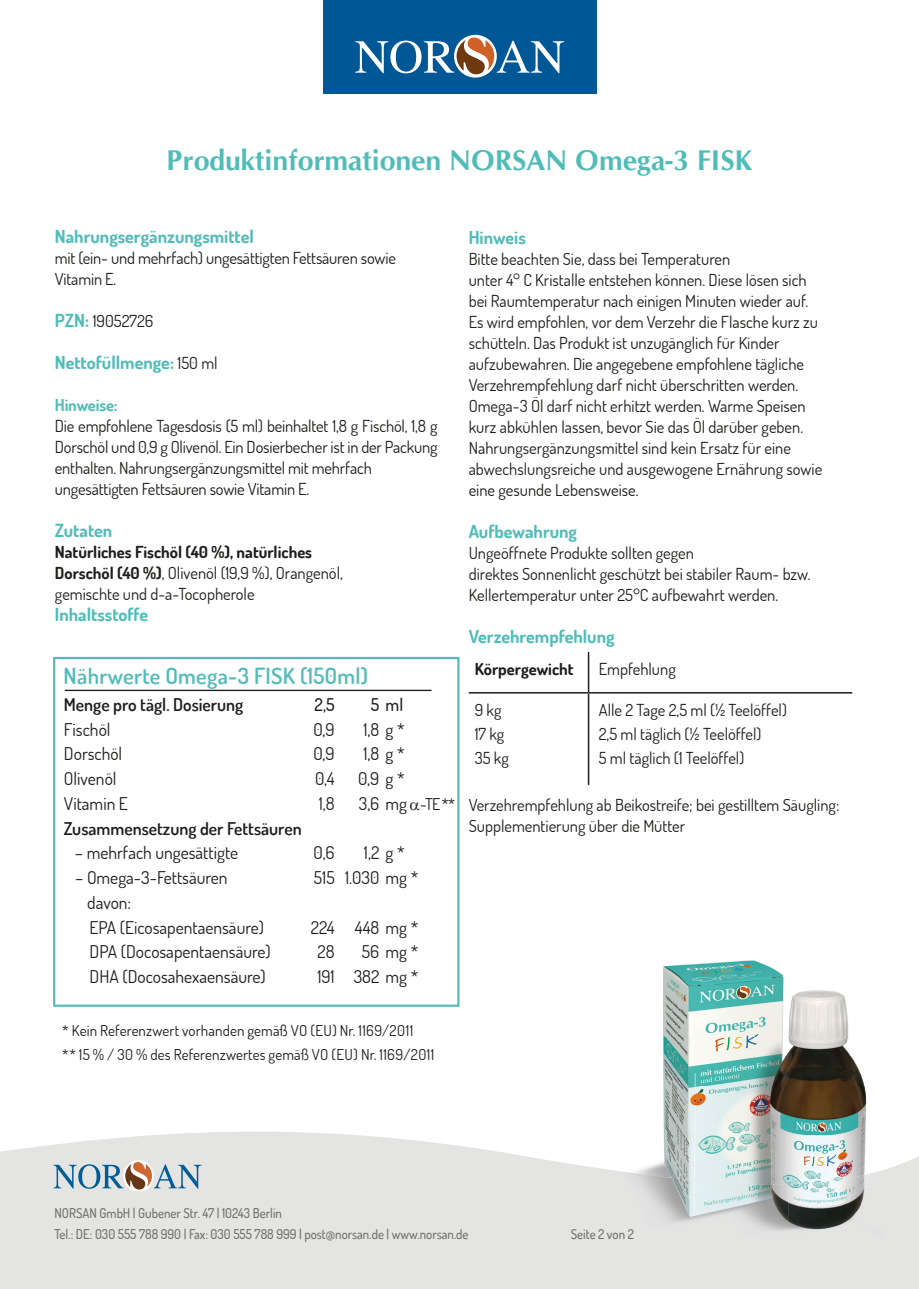
<style>
.page{position:relative;width:919px;height:1289px;background:#fff}
.page>*{position:absolute;margin:0;border:0;box-sizing:border-box;transform-origin:0 0}
.t1{font:700 28.5px "CG Omega";color:#50bcb8}
.t2{font:600 22.35px "Dosis";letter-spacing:.015em;color:#52bcba}
.t3{font:700 18px "Dosis";color:#50bcb8}
.t4{font:17.55px/24.8px "Dosis";color:#1d1d1b}
.t5{font:600 17.55px "Dosis";color:#1d1d1b}
.t6{font:500 17.55px "Dosis";color:#1d1d1b}
.t7{font:16.5px/21px "Dosis";color:#1d1d1b}
.t8{font:700 16.5px "Dosis";color:#1d1d1b}
.t9{font:700 16.5px "Dosis";letter-spacing:-.01em;color:#50bcb8}
.t10{font:15px/24px "Dosis";letter-spacing:.005em;color:#1d1d1b}
.t11{font:500 13.5px/21px "Dosis";color:#70706f;scale:.95 1}
.s1{font-weight:700;font-size:18px;color:#50bcb8}
.s2{font-weight:400;font-size:16.5px;color:#1d1d1b}
.s3{font-weight:700}
.s4{font-size:16.2px}
</style>
<div class="page">
<svg style="left:0;top:1131px;width:918px;height:157px;background:#e5e5e5"></svg>
<svg style="left:53px;top:1159px;width:148px;height:31px;background:#b4bec4"></svg>
<div style="left:323px;top:0;width:273px;height:94px;background:#005795"></div>
<svg style="left:454px;top:35px;width:42px;height:43px"></svg>
<svg style="left:355px;top:38px;width:209px;height:36px"></svg>
<img style="left:597px;top:960px;width:286px;height:219px">
<img style="left:597px;top:1167px;width:95px;height:75px">
<img style="left:692px;top:1179px;width:96px;height:63px">
<img style="left:788px;top:1169px;width:95px;height:73px">
<hr style="left:587px;top:652px;width:2px;height:40px;background:#1d1d1b">
<hr style="left:468px;top:692px;width:120px;height:1px;background:#1d1d1b">
<hr style="left:588px;top:692px;width:264px;height:1px;background:#1d1d1b">
<hr style="left:587px;top:693px;width:2px;height:92px;background:#1d1d1b">
<div style="left:53px;top:657px;width:406px;height:349px;border:2px solid #52bcba"></div>
<hr style="left:65px;top:689px;width:366px;height:2px;background:#1d1d1b">
<h1 class="t1" style="left:166px;top:142px;width:587px">Produktinformationen NORSAN Omega-3 FISK</h1>
<p class="t3" style="left:55px;top:225px;width:200px">Nahrungsergänzungsmittel</p>
<p class="t7" style="left:55px;top:247px;width:342px">mit (ein- und mehrfach) ungesättigten Fettsäuren sowie<br>Vitamin E.</p>
<p class="t7" style="left:55px;top:310px;width:100px"><span class="s1">PZN:</span> 19052726</p>
<p class="t3" style="left:55px;top:351px;width:164px">Nettofüllmenge: <span class="s2">150 ml</span></p>
<p class="t9" style="left:55px;top:394px;width:64px">Hinweise:</p>
<p class="t7" style="left:55px;top:415px;width:384px">Die empfohlene Tagesdosis (5 ml) beinhaltet 1,8 g Fischöl, 1,8 g Dorschöl und 0,9 g Olivenöl. Ein Dosierbecher ist in der Packung enthalten. Nahrungsergänzungsmittel mit mehrfach ungesättigten Fettsäuren sowie Vitamin E.</p>
<p class="t3" style="left:55px;top:519px;width:59px">Zutaten</p>
<p class="t7" style="left:55px;top:541px;width:289px"><span class="s3">Natürliches Fischöl (40 %), natürliches<br>Dorschöl (40 %)</span>, Olivenöl (19,9 %), Orangenöl, gemischte und d-a-Tocopherole</p>
<p class="t3" style="left:55px;top:603px;width:95px">Inhaltsstoffe</p>
<h2 class="t2" style="left:64px;top:661px;width:306px">Nährwerte Omega-3 FISK (150ml)</h2>
<p class="t5" style="left:64px;top:693px;width:181px">Menge pro tägl. Dosierung</p>
<p class="t6" style="left:314px;top:693px;width:22px">2,5</p>
<p class="t6" style="left:371px;top:693px;width:34px">5 ml</p>
<p class="t4" style="left:64px;top:716px;width:48px">Fischöl</p>
<p class="t4" style="left:313px;top:716px;width:23px">0,9</p>
<p class="t4" style="left:363px;top:716px;width:43px">1,8 g *</p>
<p class="t4" style="left:64px;top:741px;width:60px">Dorschöl</p>
<p class="t4" style="left:313px;top:741px;width:23px">0,9</p>
<p class="t4" style="left:363px;top:741px;width:43px">1,8 g *</p>
<p class="t4" style="left:64px;top:765px;width:54px">Olivenöl</p>
<p class="t4" style="left:315px;top:765px;width:21px">0,4</p>
<p class="t4" style="left:358px;top:765px;width:48px">0,9 g *</p>
<p class="t4" style="left:64px;top:790px;width:65px">Vitamin E</p>
<p class="t4" style="left:319px;top:790px;width:17px">1,8</p>
<p class="t4" style="left:359px;top:790px;width:98px">3,6 mg <span class="s4">-TE **</span></p>
<p class="t5" style="left:64px;top:816px;width:239px">Zusammensetzung der Fettsäuren</p>
<p class="t4" style="left:75px;top:840px;width:165px">– mehrfach ungesättigte</p>
<p class="t4" style="left:313px;top:840px;width:23px">0,6</p>
<p class="t4" style="left:364px;top:840px;width:42px">1,2 g *</p>
<p class="t4" style="left:75px;top:864px;width:154px">– Omega-3-Fettsäuren</p>
<p class="t4" style="left:314px;top:864px;width:106px">515 1.030 mg *</p>
<p class="t4" style="left:87px;top:889px;width:178px">davon:<br>EPA (Eicosapentaensäure)</p>
<p class="t4" style="left:311px;top:914px;width:109px">224 448 mg *</p>
<p class="t4" style="left:89px;top:939px;width:183px">DPA (Docosapentaensäure)</p>
<p class="t4" style="left:317px;top:939px;width:19px">28</p>
<p class="t4" style="left:362px;top:939px;width:58px">56 mg *</p>
<p class="t4" style="left:89px;top:963px;width:178px">DHA (Docosahexaensäure)</p>
<p class="t4" style="left:317px;top:963px;width:102px">191 382 mg *</p>
<p class="t3" style="left:468px;top:226px;width:59px">Hinweis</p>
<p class="t7" style="left:468px;top:248px;width:355px">Bitte beachten Sie, dass bei Temperaturen<br>unter 4° C Kristalle entstehen können. Diese lösen sich bei Raumtemperatur nach einigen Minuten wieder auf.<br>Es wird empfohlen, vor dem Verzehr die Flasche kurz zu schütteln. Das Produkt ist unzugänglich für Kinder aufzubewahren. Die angegebene empfohlene tägliche Verzehrempfehlung darf nicht überschritten werden.<br>Omega-3 Öl darf nicht erhitzt werden. Warme Speisen kurz abkühlen lassen, bevor Sie das Öl darüber geben.<br>Nahrungsergänzungsmittel sind kein Ersatz für eine abwechslungsreiche und ausgewogene Ernährung sowie eine gesunde Lebensweise.</p>
<p class="t3" style="left:468px;top:520px;width:110px">Aufbewahrung</p>
<p class="t7" style="left:468px;top:542px;width:343px">Ungeöffnete Produkte sollten gegen<br>direktes Sonnenlicht geschützt bei stabiler Raum- bzw.<br>Kellertemperatur unter 25°C aufbewahrt werden.</p>
<p class="t3" style="left:468px;top:625px;width:147px">Verzehrempfehlung</p>
<p class="t8" style="left:474px;top:658px;width:100px">Körpergewicht</p>
<p class="t7" style="left:598px;top:658px;width:78px">Empfehlung</p>
<p class="t7" style="left:474px;top:697px;width:36px;line-height:24px">9 kg<br>17 kg<br>35 kg</p>
<p class="t7" style="left:598px;top:697px;width:190px;line-height:24px">Alle 2 Tage 2,5 ml (½ Teelöffel)<br>2,5 ml täglich (½ Teelöffel)<br>5 ml täglich (1 Teelöffel)</p>
<p class="t7" style="left:468px;top:794px;width:372px">Verzehrempfehlung ab Beikostreife; bei gestilltem Säugling:<br>Supplementierung über die Mütter</p>
<p class="t10" style="left:62px;top:1018px;width:373px">* Kein Referenzwert vorhanden gemäß VO (EU) Nr. 1169/2011<br>** 15 % / 30 % des Referenzwertes gemäß VO (EU) Nr. 1169/2011</p>
<p class="t11" style="left:54px;top:1201px;width:437px">NORSAN GmbH | Gubener Str. 47 | 10243 Berlin<br>Tel.: DE: 030 555 788 990 | Fax: 030 555 788 999 | post@norsan.de | www.norsan.de</p>
<p class="t11" style="left:570px;top:1223px;width:68px">Seite 2 von 2</p>
</div>
